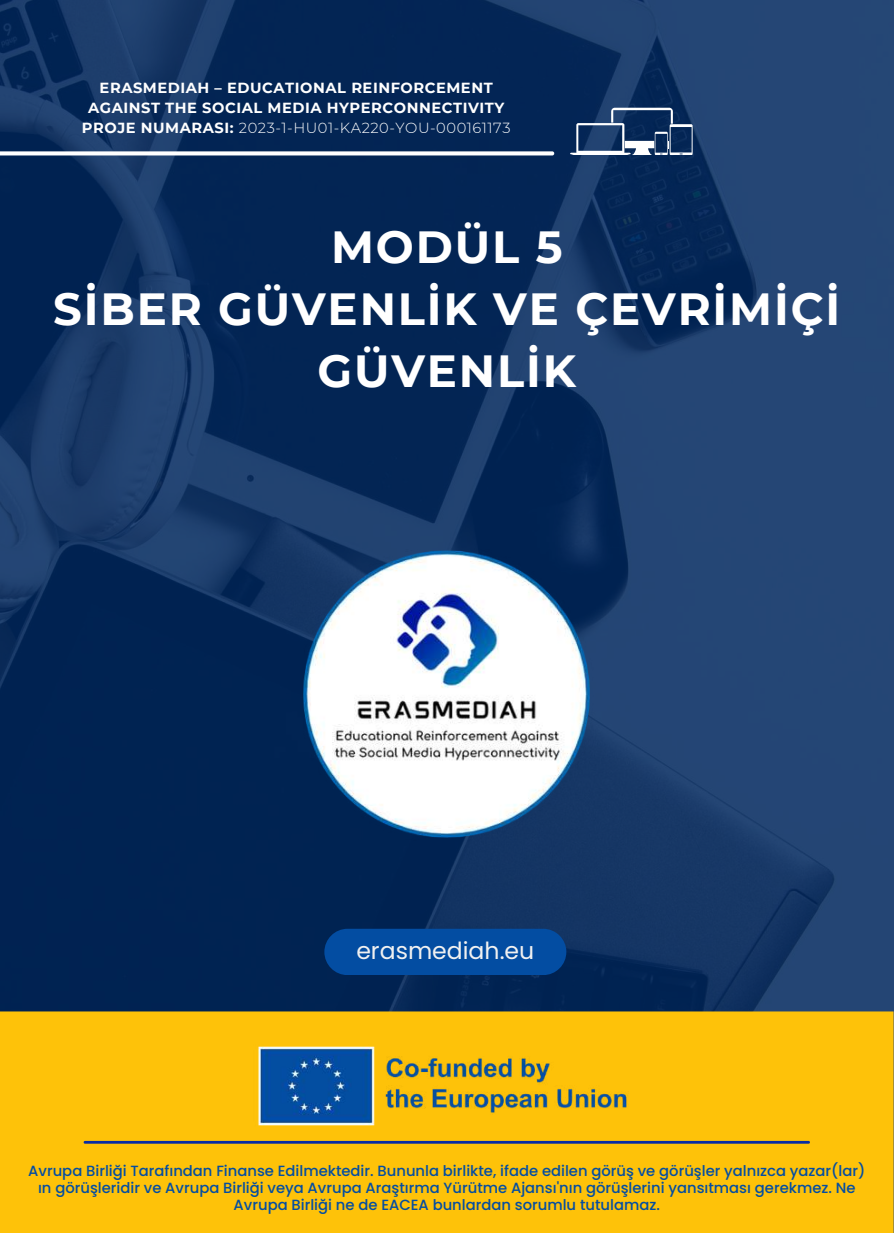
<style>
.page{position:relative;width:894px;height:1233px;background:#fff}
.page>*{position:absolute;margin:0;border:0;box-sizing:border-box;transform-origin:0 0}
.t1{font:700 45px/61.9px "Montserrat";letter-spacing:.04em;color:#fff;text-align:center}
.t2{font:23.55px "Poppins";color:#f1f1f1}
.t3{font:500 14.7px/16.8px "Poppins";color:#034da2;text-align:center}
.t4{font:700 14.7px/20px "Montserrat";letter-spacing:.035em;color:#fff;text-align:center}
.s1{font-weight:300}
</style>
<div class="page">
<img style="left:0;top:0;width:893px;height:1011px">
<div style="left:0;top:1011px;width:893px;height:222px;background:#fec209"></div>
<hr style="left:84px;top:1141px;width:725px;height:2px;background:#082ca5">
<svg style="left:0;top:151px;width:554px;height:4px"></svg>
<svg style="left:570px;top:108px;width:122px;height:47px"></svg>
<img style="left:296px;top:543px;width:300px;height:303px">
<img style="left:247px;top:1045px;width:399px;height:82px">
<div style="left:324px;top:929px;width:242px;height:46px;background:#034da2;border-radius:23px"></div>
<p class="t4" style="left:82px;top:78px;width:430px">ERASMEDIAH – EDUCATIONAL REINFORCEMENT<br>AGAINST THE SOCIAL MEDIA HYPERCONNECTIVITY<br>PROJE NUMARASI: <span class="s1">2023-1-HU01-KA220-YOU-000161173</span></p>
<h1 class="t1" style="left:53px;top:216px;width:788px">MODÜL 5<br>SİBER GÜVENLİK VE ÇEVRİMİÇİ<br>GÜVENLİK</h1>
<h2 class="t2" style="left:356px;top:934px;width:179px">erasmediah.eu</h2>
<p class="t3" style="left:28px;top:1163px;width:838px">Avrupa Birliği Tarafından Finanse Edilmektedir. Bununla birlikte, ifade edilen görüş ve görüşler yalnızca yazar(lar) ın görüşleridir ve Avrupa Birliği veya Avrupa Araştırma Yürütme Ajansı'nın görüşlerini yansıtması gerekmez. Ne<br>Avrupa Birliği ne de EACEA bunlardan sorumlu tutulamaz.</p>
</div>
